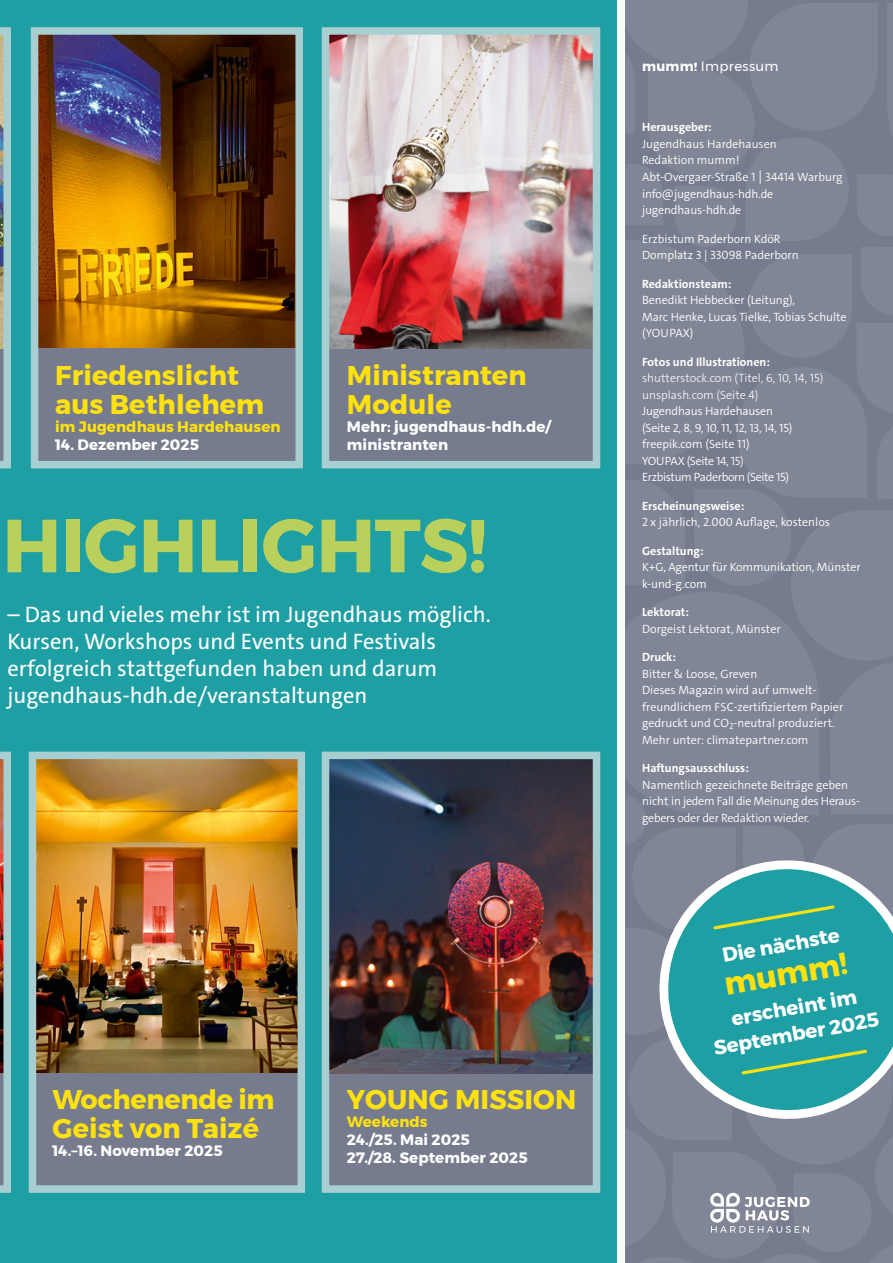
<style>
.page{position:relative;width:893px;height:1263px;background:#fff}
.page>*{position:absolute;margin:0;border:0;box-sizing:border-box;transform-origin:0 0}
.t1{font:700 75px "Montserrat";letter-spacing:-.01em;color:#b9d15c}
.t2{font:700 31.05px "Montserrat";color:#fee10f}
.t3{font:700 27px/28.5px "Montserrat";letter-spacing:.005em;color:#fee10f}
.t4{font:22.5px/27px "The Sans";color:#fff}
.t5{font:700 20.1px/26.1px "Montserrat";color:#fff;text-align:center}
.t6{font:700 15px/18px "Montserrat";letter-spacing:.005em;color:#fff}
.t7{font:700 15px "Montserrat";letter-spacing:.005em;color:#fee10f}
.t8{font:13.5px "Montserrat";letter-spacing:.02em;color:#fff}
.t9{font:300 12px/16.5px "The Sans";letter-spacing:-.005em;color:#fff}
.t10{font:700 12px "The Sans";color:#fff}
.t11{font:300 12px/16.5px "The Sans";color:#fff}
.s1{font-weight:700}
.s2{font-family:"The Antiqua B W5 Plain";font-weight:400;font-size:13.5px}
</style>
<div class="page">
<div style="left:0;top:0;width:617px;height:1263px;background:#1e9fa4"></div>
<svg style="left:625px;top:0;width:268px;height:1263px;background:#758998"></svg>
<div style="left:36px;top:1072px;width:262px;height:114px;background:#767c8e"></div>
<img style="left:38px;top:761px;width:258px;height:311px">
<div style="left:29px;top:752px;width:276px;height:441px;border:8px solid #a7ced1"></div>
<svg style="left:0;top:752px;width:11px;height:441px;background:#9da4a3"></svg>
<div style="left:36px;top:348px;width:261px;height:115px;background:#767c8e"></div>
<img style="left:40px;top:36px;width:254px;height:312px">
<div style="left:31px;top:27px;width:272px;height:441px;border:8px solid #a7ced1"></div>
<div style="left:328px;top:1072px;width:267px;height:114px;background:#767c8e"></div>
<img style="left:331px;top:761px;width:260px;height:312px">
<div style="left:322px;top:752px;width:278px;height:441px;border:8px solid #a7ced1"></div>
<div style="left:327px;top:348px;width:269px;height:114px;background:#767c8e"></div>
<img style="left:331px;top:36px;width:260px;height:313px">
<div style="left:322px;top:27px;width:278px;height:441px;border:8px solid #a7ced1"></div>
<svg style="left:0;top:27px;width:11px;height:441px;background:#9fbab9"></svg>
<h3 class="t3" style="left:55px;top:361px;width:211px">Friedenslicht aus Bethlehem</h3>
<p class="t7" style="left:55px;top:414px;width:227px">im Jugendhaus Hardehausen</p>
<p class="t6" style="left:55px;top:435px;width:145px">14. Dezember 2025</p>
<h3 class="t3" style="left:347px;top:361px;width:181px">Ministranten<br>Module</h3>
<p class="t6" style="left:347px;top:417px;width:205px">Mehr: jugendhaus-hdh.de/ ministranten</p>
<h1 class="t1" style="left:2px;top:485px;width:486px">HIGHLIGHTS!</h1>
<h3 class="t4" style="left:7px;top:601px;width:485px">– Das und vieles mehr ist im Jugendhaus möglich.<br>Kursen, Workshops und Events und Festivals erfolgreich stattgefunden haben und darum jugendhaus-hdh.de/veranstaltungen</h3>
<h3 class="t3" style="left:53px;top:1086px;width:224px">Wochenende im<br>Geist von Taizé</h3>
<p class="t6" style="left:53px;top:1142px;width:172px">14.–16. November 2025</p>
<h3 class="t3" style="left:347px;top:1086px;width:231px">YOUNG MISSION</h3>
<p class="t7" style="left:347px;top:1110px;width:82px">Weekends</p>
<p class="t6" style="left:347px;top:1131px;width:182px">24./25. Mai 2025<br>27./28. September 2025</p>
<p class="t8" style="left:642px;top:56px;width:138px"><span class="s1">mumm</span> Impressum</p>
<p class="t10" style="left:642px;top:119px;width:71px">Herausgeber:</p>
<p class="t9" style="left:642px;top:135px;width:202px">Jugendhaus Hardehausen<br>Redaktion mumm!<br>Abt-Overgaer-Straße 1 <span class="s2">|</span> 34414 Warburg info@jugendhaus-hdh.de jugendhaus-hdh.de</p>
<p class="t9" style="left:642px;top:231px;width:158px">Erzbistum Paderborn KdöR<br>Domplatz 3 | 33098 Paderborn</p>
<p class="t10" style="left:642px;top:276px;width:91px">Redaktionsteam:</p>
<p class="t9" style="left:642px;top:292px;width:206px">Benedikt Hebbecker (Leitung),<br>Marc Henke, Lucas Tielke, Tobias Schulte (YOUPAX)</p>
<p class="t10" style="left:642px;top:354px;width:129px">Fotos und Illustrationen:</p>
<p class="t11" style="left:642px;top:370px;width:183px">shutterstock.com (Titel, 6, 10, 14, 15) unsplash.com (Seite 4)</p>
<p class="t9" style="left:642px;top:403px;width:152px">Jugendhaus Hardehausen (Seite 2, 8, 9, 10, 11, 12, 13, 14, 15) freepik.com (Seite 11)<br>YOUPAX (Seite 14, 15)<br>Erzbistum Paderborn (Seite 15)</p>
<p class="t10" style="left:642px;top:498px;width:104px">Erscheinungsweise:</p>
<p class="t9" style="left:642px;top:514px;width:189px">2 x jährlich, 2.000 Auflage, kostenlos</p>
<p class="t10" style="left:642px;top:543px;width:63px">Gestaltung:</p>
<p class="t9" style="left:642px;top:559px;width:220px">K+G, Agentur für Kommunikation, Münster k-und-g.com</p>
<p class="t10" style="left:642px;top:604px;width:48px">Lektorat:</p>
<p class="t9" style="left:642px;top:621px;width:140px">Dorgeist Lektorat, Münster</p>
<p class="t10" style="left:642px;top:649px;width:36px">Druck:</p>
<p class="t9" style="left:642px;top:666px;width:203px">Bitter &amp; Loose, Greven<br>Dieses Magazin wird auf umwelt&shy;freundlichem FSC-zertifiziertem Papier gedruckt und CO<sub>2</sub>-neutral produziert.<br>Mehr unter: climatepartner.com</p>
<p class="t10" style="left:642px;top:760px;width:108px">Haftungsausschluss:</p>
<p class="t9" style="left:642px;top:777px;width:220px">Namentlich gezeichnete Beiträge geben nicht in jedem Fall die Meinung des Heraus&shy;gebers oder der Redaktion wieder.</p>
<h3 class="t5" style="left:720px;top:943px;width:120px;rotate:-10deg">Die nächste</h3>
<h2 class="t2" style="left:720px;top:960px;width:126px;rotate:-10deg">mumm!</h2>
<h3 class="t5" style="left:707px;top:1010px;width:169px;rotate:-10deg">erscheint im<br>September 2025</h3>
</div>
